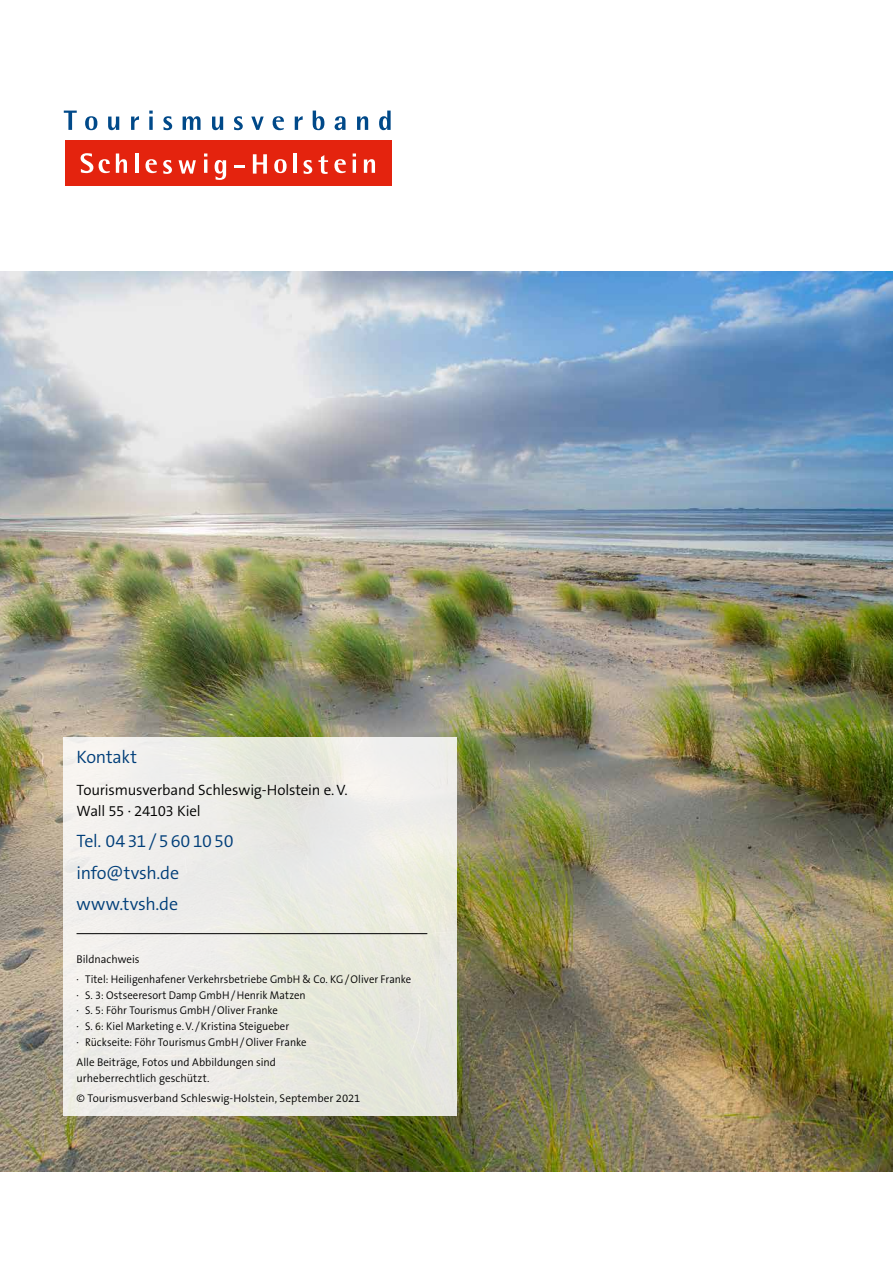
<style>
.page{position:relative;width:893px;height:1263px;background:#fff}
.page>*{position:absolute;margin:0;border:0;box-sizing:border-box;transform-origin:0 0}
.t1{font:300 18px/31.5px "The Sans B4";letter-spacing:-.01em;color:#003e79}
.t2{font:300 15px/21px "The Sans B4";letter-spacing:-.01em;color:#000}
.t3{font:300 11.25px/20px "The Sans B4";color:#000}
.t4{font:300 11.25px/15.8px "The Sans B4";color:#000;scale:.95 1}
</style>
<div class="page">
<img style="left:0;top:271px;width:893px;height:900px">
<svg style="left:64px;top:111px;width:13px;height:19px"></svg>
<svg style="left:85px;top:116px;width:12px;height:14px"></svg>
<svg style="left:108px;top:117px;width:11px;height:13px"></svg>
<svg style="left:131px;top:116px;width:8px;height:14px"></svg>
<svg style="left:149px;top:111px;width:4px;height:3px"></svg>
<svg style="left:149px;top:117px;width:4px;height:13px"></svg>
<svg style="left:163px;top:116px;width:9px;height:14px"></svg>
<svg style="left:183px;top:116px;width:18px;height:14px"></svg>
<svg style="left:212px;top:117px;width:11px;height:13px"></svg>
<svg style="left:234px;top:116px;width:9px;height:14px"></svg>
<svg style="left:251px;top:117px;width:13px;height:13px"></svg>
<svg style="left:273px;top:116px;width:11px;height:14px"></svg>
<svg style="left:295px;top:116px;width:8px;height:14px"></svg>
<svg style="left:313px;top:111px;width:11px;height:19px"></svg>
<svg style="left:335px;top:116px;width:10px;height:14px"></svg>
<svg style="left:357px;top:116px;width:11px;height:14px"></svg>
<svg style="left:379px;top:111px;width:12px;height:19px"></svg>
<div style="left:65px;top:140px;width:327px;height:46px;background:#e4230e"></div>
<svg style="left:81px;top:153px;width:12px;height:20px"></svg>
<svg style="left:99px;top:159px;width:11px;height:14px"></svg>
<svg style="left:116px;top:153px;width:11px;height:20px"></svg>
<hr style="left:135px;top:153px;width:3px;height:20px;background:#fff">
<svg style="left:145px;top:159px;width:12px;height:14px"></svg>
<svg style="left:163px;top:160px;width:9px;height:14px"></svg>
<svg style="left:178px;top:160px;width:18px;height:14px"></svg>
<svg style="left:204px;top:153px;width:3px;height:4px"></svg>
<hr style="left:204px;top:159px;width:3px;height:14px;background:#fff">
<svg style="left:215px;top:160px;width:11px;height:20px"></svg>
<svg style="left:234px;top:165px;width:11px;height:3px"></svg>
<svg style="left:253px;top:154px;width:14px;height:20px"></svg>
<svg style="left:274px;top:159px;width:13px;height:14px"></svg>
<hr style="left:294px;top:153px;width:3px;height:20px;background:#fff">
<svg style="left:304px;top:160px;width:8px;height:14px"></svg>
<svg style="left:318px;top:155px;width:10px;height:19px"></svg>
<svg style="left:334px;top:159px;width:12px;height:14px"></svg>
<svg style="left:353px;top:153px;width:3px;height:4px"></svg>
<hr style="left:353px;top:159px;width:3px;height:14px;background:#fff">
<svg style="left:364px;top:159px;width:11px;height:14px"></svg>
<div style="left:64px;top:737px;width:393px;height:378px;background:linear-gradient(to right,#f0efed,#e7e8de)"></div>
<hr style="left:77px;top:933px;width:350px;height:1px;background:#000">
<h1 class="t1" style="left:77px;top:742px;width:62px">Kontakt</h1>
<h2 class="t2" style="left:77px;top:780px;width:273px">Tourismusverband Schleswig-Holstein e.V.<br>Wall 55 · 24103 Kiel</h2>
<h1 class="t1" style="left:77px;top:826px;width:159px">Tel. 0431/5601050 info@tvsh.de www.tvsh.de</h1>
<p class="t3" style="left:77px;top:949px;width:336px">Bildnachweis<br>· Titel: Heiligenhafener Verkehrsbetriebe GmbH &amp; Co. KG/Oliver Franke</p>
<p class="t4" style="left:77px;top:987px;width:244px">· S. 3: Ostseeresort Damp GmbH/Henrik Matzen · S. 5: Föhr Tourismus GmbH/Oliver Franke<br>· S. 6: Kiel Marketing e.V. /Kristina Steigueber<br>· Rückseite: Föhr Tourismus GmbH/Oliver Franke</p>
<p class="t3" style="left:77px;top:1054px;width:201px;line-height:15.8px">Alle Beiträge, Fotos und Abbildungen sind urheberrechtlich geschützt.</p>
<p class="t3" style="left:77px;top:1088px;width:285px">© Tourismusverband Schleswig-Holstein, September 2021</p>
</div>
